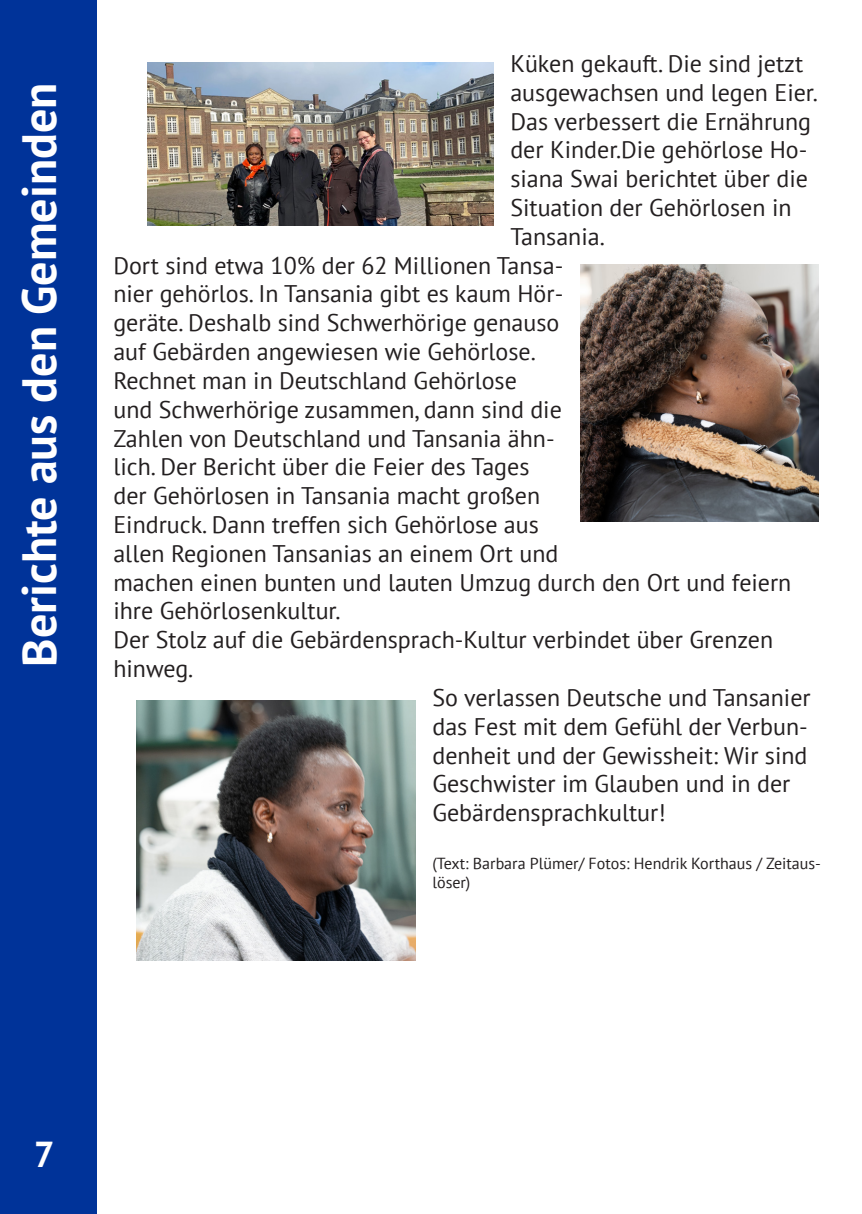
<style>
.page{position:relative;width:862px;height:1214px;background:#fff}
.page>*{position:absolute;margin:0;border:0;box-sizing:border-box;transform-origin:0 0}
.t1{font:700 48px "PT Sans";color:#fff}
.t2{font:700 36px "PT Sans";color:#fff}
.t3{font:24px/28.8px "PT Sans";color:#231f20}
.t4{font:16px/19.2px "PT Sans";color:#231f20}
</style>
<div class="page">
<div style="left:0;top:0;width:96px;height:1213px;background:#039"></div>
<img style="left:580px;top:264px;width:238px;height:258px">
<img style="left:136px;top:700px;width:279px;height:260px">
<img style="left:147px;top:62px;width:346px;height:164px">
<p class="t1" style="left:7px;top:666px;width:585px;rotate:-90deg">Berichte aus den Gemeinden</p>
<p class="t3" style="left:510px;top:48px;width:309px">Küken gekauft. Die sind jetzt ausgewachsen und legen Eier.<br>Das verbessert die Ernährung der Kinder.Die gehörlose Ho&shy;siana Swai berichtet über die<br>Situation der Gehörlosen in<br>Tansania.</p>
<p class="t3" style="left:113px;top:250px;width:679px">Dort sind etwa 10% der 62 Millionen Tansa-<br>nier gehörlos. In Tansania gibt es kaum Hör-<br>geräte. Deshalb sind Schwerhörige genauso<br>auf Gebärden angewiesen wie Gehörlose.<br>Rechnet man in Deutschland Gehörlose<br>und Schwerhörige zusammen, dann sind die<br>Zahlen von Deutschland und Tansania ähn-<br>lich. Der Bericht über die Feier des Tages<br>der Gehörlosen in Tansania macht großen<br>Eindruck. Dann treffen sich Gehörlose aus<br>allen Regionen Tansanias an einem Ort und<br>machen einen bunten und lauten Umzug durch den Ort und feiern ihre Gehörlosenkultur.</p>
<p class="t3" style="left:113px;top:624px;width:661px">Der Stolz auf die Gebärdensprach-Kultur verbindet über Grenzen hinweg.</p>
<p class="t3" style="left:432px;top:682px;width:380px">So verlassen Deutsche und Tansanier das Fest mit dem Gefühl der Verbun&shy;denheit und der Gewissheit: Wir sind Geschwister im Glauben und in der Gebärdensprachkultur!</p>
<p class="t4" style="left:432px;top:853px;width:390px">(Text: Barbara Plümer/ Fotos: Hendrik Korthaus / Zeitaus&shy;löser)</p>
<p class="t2" style="left:34px;top:1130px;width:22px">7</p>
</div>
